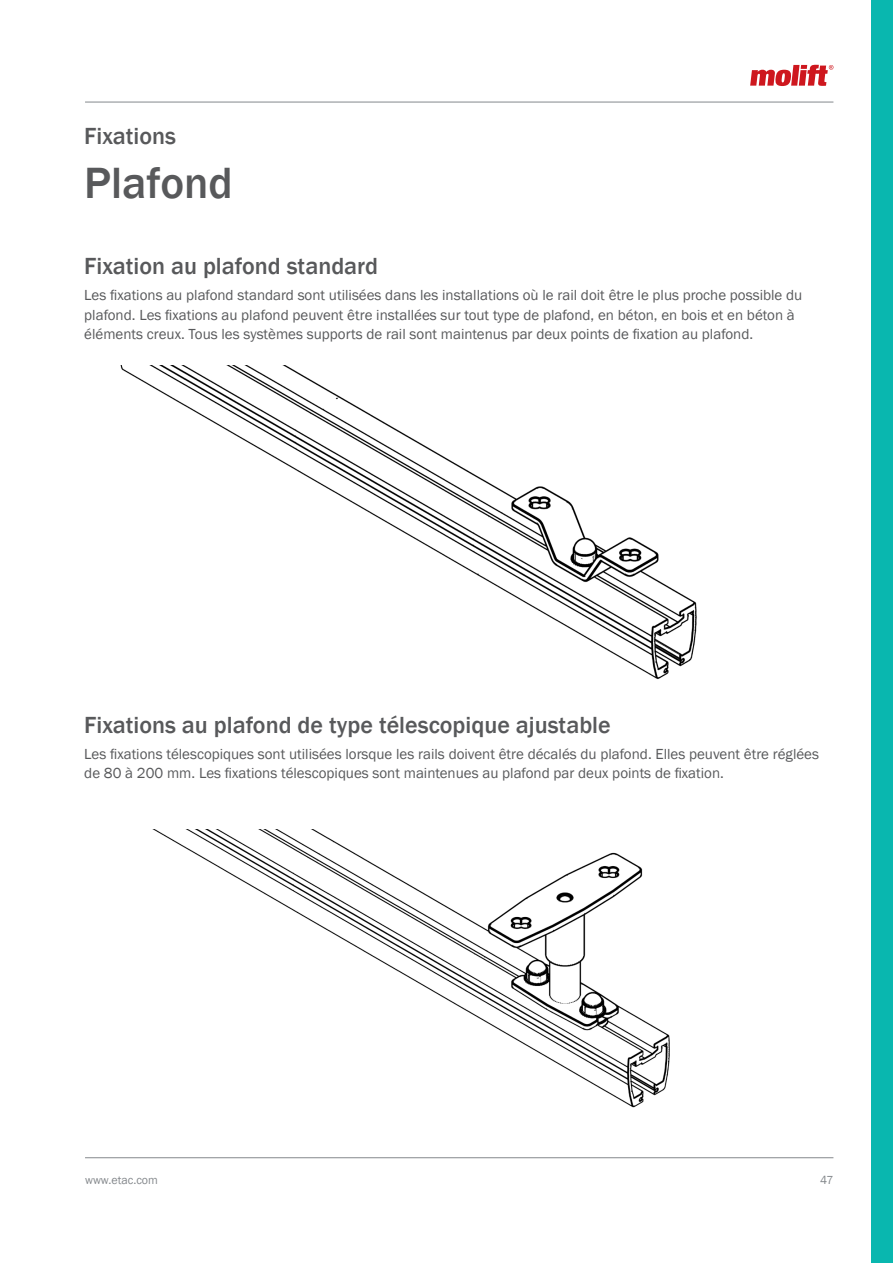
<style>
.page{position:relative;width:893px;height:1263px;background:#fff}
.page>*{position:absolute;margin:0;border:0;box-sizing:border-box;transform-origin:0 0}
.t1{font:500 45px "Franklin Gothic";color:#58595b}
.t2{font:500 24px "Franklin Gothic";color:#58595b}
.t3{font:15px/19.5px "Franklin Gothic";color:#58595b}
.t4{font:12px "Franklin Gothic";color:#84888c}
</style>
<div class="page">
<hr style="left:85px;top:102px;width:748px;height:1px;background:#84888c">
<hr style="left:85px;top:1157px;width:748px;height:1px;background:#84888c">
<div style="left:872px;top:0;width:21px;height:1263px;background:#09b7af"></div>
<img style="left:120px;top:365px;width:577px;height:314px">
<img style="left:152px;top:829px;width:518px;height:279px">
<svg style="left:750px;top:65px;width:83px;height:21px"></svg>
<h2 class="t2" style="left:84px;top:122px;width:93px">Fixations</h2>
<h1 class="t1" style="left:84px;top:156px;width:150px">Plafond</h1>
<h2 class="t2" style="left:84px;top:252px;width:295px">Fixation au plafond standard</h2>
<p class="t3" style="left:84px;top:286px;width:720px">Les fixations au plafond standard sont utilisées dans les installations où le rail doit être le plus proche possible du plafond. Les fixations au plafond peuvent être installées sur tout type de plafond, en béton, en bois et en béton à éléments creux. Tous les systèmes supports de rail sont maintenus par deux points de fixation au plafond.</p>
<h2 class="t2" style="left:84px;top:710px;width:528px">Fixations au plafond de type télescopique ajustable</h2>
<p class="t3" style="left:84px;top:744px;width:736px">Les fixations télescopiques sont utilisées lorsque les rails doivent être décalés du plafond. Elles peuvent être réglées de 80 à 200 mm. Les fixations télescopiques sont maintenues au plafond par deux points de fixation.</p>
<p class="t4" style="left:85px;top:1173px;width:74px">www.etac.com</p>
<p class="t4" style="left:820px;top:1173px;width:15px">47</p>
</div>
